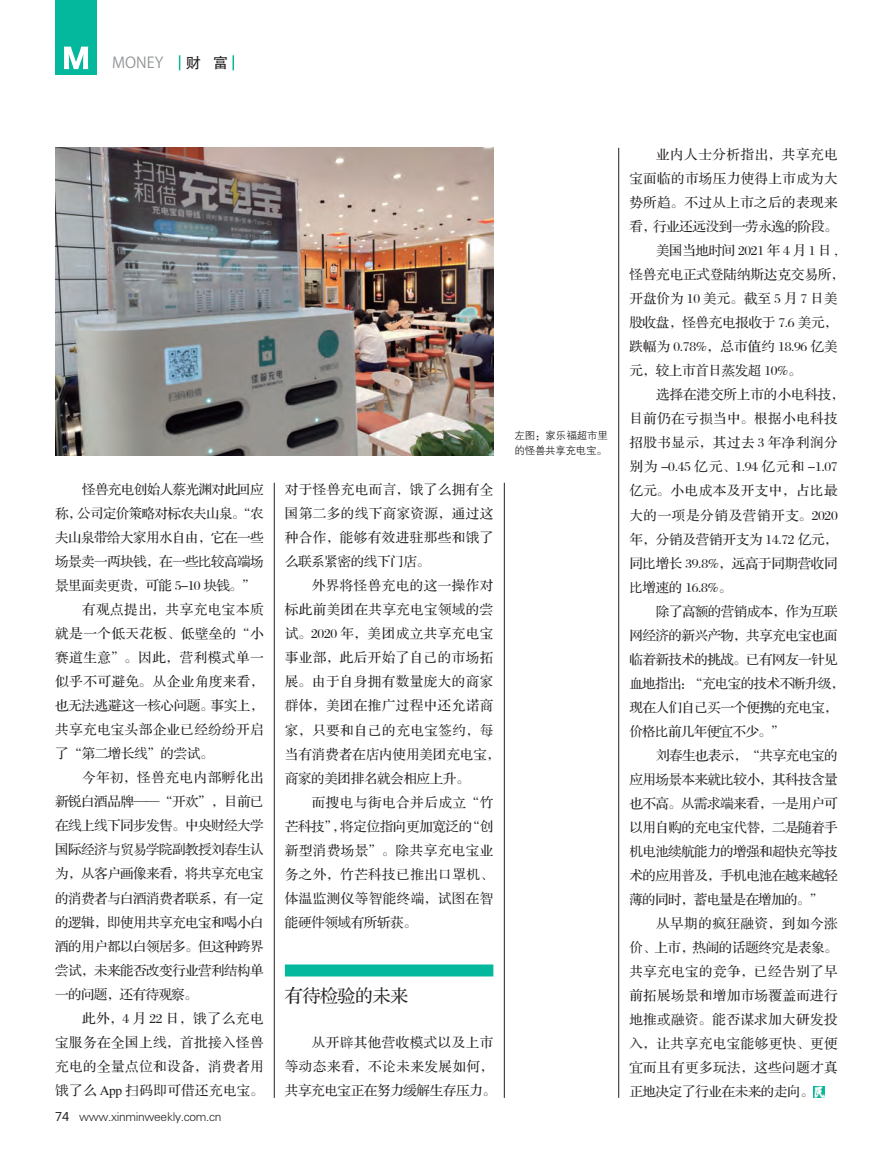
<style>
.page{position:relative;width:893px;height:1157px;background:#fff}
.page>*{position:absolute;margin:0;border:0;box-sizing:border-box;transform-origin:0 0}
.t1{font:18px "FZS3 K GBK1 0";letter-spacing:-.025em;color:#231f20}
.t2{font:15px "Koz Go Pro";color:#939598}
.t3{font:15px "FZHTJW GB1 0";color:#231f20}
.t4{font:13.5px/24px "FZS3 JW GB1 0";letter-spacing:.035em;color:#231f20}
.t5{font:13.5px "FZS3 JW GB1 0";letter-spacing:-.015em;color:#231f20}
.t6{font:13.5px "FZS3 JW GB1 0";letter-spacing:-.035em;color:#231f20}
.t7{font:13.5px "FZS3 JW GB1 0";letter-spacing:.04em;color:#231f20}
.t8{font:13.5px "FZS3 JW GB1 0";letter-spacing:.045em;color:#231f20}
.t9{font:13.5px "FZS3 JW GB1 0";letter-spacing:-.045em;color:#231f20}
.t10{font:13.5px "FZS3 JW GB1 0";letter-spacing:.03em;color:#231f20}
.t11{font:13.5px "FZS3 JW GB1 0";letter-spacing:-.04em;color:#231f20}
.t12{font:13.5px "FZS3 JW GB1 0";letter-spacing:.09em;color:#231f20}
.t13{font:13.5px "FZS3 JW GB1 0";letter-spacing:.015em;color:#231f20}
.t14{font:13.5px "FZS3 JW GB1 0";letter-spacing:.05em;color:#231f20}
.t15{font:13.5px "FZS3 JW GB1 0";letter-spacing:.01em;color:#231f20}
.t16{font:13.5px "FZS3 JW GB1 0";letter-spacing:.055em;color:#231f20}
.t17{font:12px "FZXH1 JW GB1 0";letter-spacing:-.025em;color:#231f20}
.t18{font:10.5px/15px "FZZDXJW GB1 0";letter-spacing:-.025em;color:#231f20}
.s1{font-family:"Microsoft Ya Hei"}
</style>
<div class="page">
<svg style="left:179px;top:55px;width:1px;height:15px"></svg>
<svg style="left:233px;top:55px;width:1px;height:15px"></svg>
<div style="left:55px;top:0;width:42px;height:74px;background:#03b89d"></div>
<svg style="left:64px;top:47px;width:24px;height:22px"></svg>
<hr style="left:618px;top:148px;width:1px;height:949px;background:#231f20">
<hr style="left:504px;top:483px;width:1px;height:614px;background:#231f20">
<hr style="left:274px;top:483px;width:1px;height:614px;background:#231f20">
<div style="left:285px;top:964px;width:208px;height:12px;background:#03b89d"></div>
<svg style="left:814px;top:1086px;width:11px;height:11px"></svg>
<img style="left:55px;top:148px;width:438px;height:307px">
<p class="t2" style="left:112px;top:53px;width:53px">MONEY</p>
<p class="t3" style="left:186px;top:55px;width:44px">财 富</p>
<p class="t11" style="left:82px;top:482px;width:183px">怪兽充电创始人蔡光渊对此回应</p>
<p class="t9" style="left:55px;top:506px;width:210px">称，公司定价策略对标农夫山泉。“农</p>
<p class="t6" style="left:55px;top:530px;width:210px">夫山泉带给大家用水自由，它在一些</p>
<p class="t6" style="left:55px;top:554px;width:210px">场景卖一两块钱，在一些比较高端场</p>
<p class="t9" style="left:55px;top:578px;width:202px">景里面卖更贵，可能 5-10 块钱。”</p>
<p class="t8" style="left:82px;top:602px;width:183px">有观点提出，共享充电宝本质</p>
<p class="t7" style="left:55px;top:626px;width:210px">就是一个低天花板、低壁垒的“小</p>
<p class="t8" style="left:55px;top:650px;width:210px">赛道生意”。因此，营利模式单一</p>
<p class="t7" style="left:55px;top:674px;width:210px">似乎不可避免。从企业角度来看，</p>
<p class="t5" style="left:55px;top:698px;width:210px">也无法逃避这一核心问题。事实上，</p>
<p class="t10" style="left:55px;top:722px;width:210px">共享充电宝头部企业已经纷纷开启</p>
<p class="t5" style="left:55px;top:746px;width:160px">了“第二增长线”的尝试。</p>
<p class="t8" style="left:82px;top:770px;width:183px">今年初，怪兽充电内部孵化出</p>
<p class="t6" style="left:55px;top:794px;width:210px">新锐白酒品牌——“开欢”，目前已</p>
<p class="t6" style="left:55px;top:818px;width:210px">在线上线下同步发售。中央财经大学</p>
<p class="t11" style="left:55px;top:842px;width:210px">国际经济与贸易学院副教授刘春生认</p>
<p class="t6" style="left:55px;top:866px;width:210px">为，从客户画像来看，将共享充电宝</p>
<p class="t6" style="left:55px;top:890px;width:210px">的消费者与白酒消费者联系，有一定</p>
<p class="t6" style="left:55px;top:914px;width:210px">的逻辑，即使用共享充电宝和喝小白</p>
<p class="t6" style="left:55px;top:939px;width:210px">酒的用户都以白领居多。但这种跨界</p>
<p class="t6" style="left:55px;top:963px;width:210px">尝试，未来能否改变行业营利结构单</p>
<p class="t9" style="left:55px;top:987px;width:144px">一的问题，还有待观察。</p>
<p class="t16" style="left:82px;top:1011px;width:183px">此外，4 月 22 日，饿了么充电</p>
<p class="t4" style="left:55px;top:1030px;width:210px">宝服务在全国上线，首批接入怪兽</p>
<p class="t4" style="left:55px;top:1054px;width:210px">充电的全量点位和设备，消费者用</p>
<p class="t10" style="left:55px;top:1083px;width:210px">饿了么 App 扫码即可借还充电宝。</p>
<p class="t17" style="left:55px;top:1109px;width:168px"><span class="s1">74</span> www.xinminweekly.com.cn</p>
<p class="t4" style="left:285px;top:478px;width:210px">对于怪兽充电而言，饿了么拥有全</p>
<p class="t4" style="left:285px;top:502px;width:210px">国第二多的线下商家资源，通过这</p>
<p class="t4" style="left:285px;top:526px;width:210px">种合作，能够有效进驻那些和饿了</p>
<p class="t5" style="left:285px;top:555px;width:147px">么联系紧密的线下门店。</p>
<p class="t4" style="left:312px;top:574px;width:183px">外界将怪兽充电的这一操作对</p>
<p class="t10" style="left:285px;top:603px;width:210px">标此前美团在共享充电宝领域的尝</p>
<p class="t7" style="left:285px;top:627px;width:210px">试。2020 年，美团成立共享充电宝</p>
<p class="t4" style="left:285px;top:646px;width:210px">事业部，此后开始了自己的市场拓</p>
<p class="t4" style="left:285px;top:670px;width:210px">展。由于自身拥有数量庞大的商家</p>
<p class="t4" style="left:285px;top:694px;width:210px">群体，美团在推广过程中还允诺商</p>
<p class="t7" style="left:285px;top:723px;width:210px">家，只要和自己的充电宝签约，每</p>
<p class="t5" style="left:285px;top:747px;width:217px">当有消费者在店内使用美团充电宝，</p>
<p class="t5" style="left:285px;top:771px;width:186px">商家的美团排名就会相应上升。</p>
<p class="t8" style="left:312px;top:795px;width:183px">而搜电与街电合并后成立“竹</p>
<p class="t5" style="left:285px;top:819px;width:210px">芒科技”，将定位指向更加宽泛的“创</p>
<p class="t7" style="left:285px;top:843px;width:210px">新型消费场景”。除共享充电宝业</p>
<p class="t7" style="left:285px;top:867px;width:210px">务之外，竹芒科技已推出口罩机、</p>
<p class="t4" style="left:285px;top:886px;width:210px">体温监测仪等智能终端，试图在智</p>
<p class="t5" style="left:285px;top:915px;width:133px">能硬件领域有所斩获。</p>
<p class="t1" style="left:285px;top:986px;width:125px">有待检验的未来</p>
<p class="t4" style="left:285px;top:1030px;width:212px;text-indent:27px">从开辟其他营收模式以及上市等动态来看，不论未来发展如何，共享充电宝正在努力缓解生存压力。</p>
<p class="t18" style="left:514px;top:428px;width:95px">左图：家乐福超市里的怪兽共享充电宝。</p>
<p class="t8" style="left:656px;top:148px;width:183px">业内人士分析指出，共享充电</p>
<p class="t10" style="left:629px;top:172px;width:210px">宝面临的市场压力使得上市成为大</p>
<p class="t4" style="left:629px;top:191px;width:210px">势所趋。不过从上市之后的表现来</p>
<p class="t5" style="left:629px;top:220px;width:210px">看，行业还远没到一劳永逸的阶段。</p>
<p class="t5" style="left:656px;top:244px;width:183px">美国当地时间 2021 年 4 月 1 日 ,</p>
<p class="t5" style="left:629px;top:268px;width:217px">怪兽充电正式登陆纳斯达克交易所，</p>
<p class="t15" style="left:629px;top:292px;width:210px">开盘价为 10 美元。截至 5 月 7 日美</p>
<p class="t5" style="left:629px;top:316px;width:210px">股收盘，怪兽充电报收于 7.6 美元，</p>
<p class="t13" style="left:629px;top:340px;width:210px">跌幅为 0.78%，总市值约 18.96 亿美</p>
<p class="t5" style="left:629px;top:364px;width:174px">元，较上市首日蒸发超 10%。</p>
<p class="t5" style="left:656px;top:388px;width:190px">选择在港交所上市的小电科技，</p>
<p class="t4" style="left:629px;top:407px;width:210px">目前仍在亏损当中。根据小电科技</p>
<p class="t8" style="left:629px;top:436px;width:210px">招股书显示，其过去 3 年净利润分</p>
<p class="t12" style="left:629px;top:460px;width:210px">别为 -0.45 亿元、1.94 亿元和 -1.07</p>
<p class="t7" style="left:629px;top:484px;width:210px">亿元。小电成本及开支中，占比最</p>
<p class="t14" style="left:629px;top:508px;width:210px">大的一项是分销及营销开支。2020</p>
<p class="t5" style="left:629px;top:532px;width:210px">年，分销及营销开支为 14.72 亿元，</p>
<p class="t5" style="left:629px;top:556px;width:210px">同比增长 39.8%，远高于同期营收同</p>
<p class="t5" style="left:629px;top:580px;width:104px">比增速的 16.8%。</p>
<p class="t11" style="left:656px;top:604px;width:183px">除了高额的营销成本，作为互联</p>
<p class="t6" style="left:629px;top:628px;width:210px">网经济的新兴产物，共享充电宝也面</p>
<p class="t6" style="left:629px;top:652px;width:210px">临着新技术的挑战。已有网友一针见</p>
<p class="t9" style="left:629px;top:676px;width:217px">血地指出：“充电宝的技术不断升级，</p>
<p class="t6" style="left:629px;top:700px;width:210px">现在人们自己买一个便携的充电宝，</p>
<p class="t9" style="left:629px;top:724px;width:157px">价格比前几年便宜不少。”</p>
<p class="t11" style="left:656px;top:748px;width:183px">刘春生也表示，“共享充电宝的</p>
<p class="t6" style="left:629px;top:772px;width:210px">应用场景本来就比较小，其科技含量</p>
<p class="t6" style="left:629px;top:796px;width:210px">也不高。从需求端来看，一是用户可</p>
<p class="t6" style="left:629px;top:820px;width:210px">以用自购的充电宝代替，二是随着手</p>
<p class="t11" style="left:629px;top:844px;width:210px">机电池续航能力的增强和超快充等技</p>
<p class="t6" style="left:629px;top:868px;width:210px">术的应用普及，手机电池在越来越轻</p>
<p class="t9" style="left:629px;top:892px;width:195px">薄的同时，蓄电量是在增加的。”</p>
<p class="t8" style="left:656px;top:916px;width:183px">从早期的疯狂融资，到如今涨</p>
<p class="t5" style="left:629px;top:940px;width:210px">价、上市，热闹的话题终究是表象。</p>
<p class="t4" style="left:629px;top:959px;width:210px">共享充电宝的竞争，已经告别了早</p>
<p class="t10" style="left:629px;top:988px;width:210px">前拓展场景和增加市场覆盖而进行</p>
<p class="t4" style="left:629px;top:1007px;width:210px">地推或融资。能否谋求加大研发投</p>
<p class="t7" style="left:629px;top:1036px;width:210px">入，让共享充电宝能够更快、更便</p>
<p class="t4" style="left:629px;top:1055px;width:210px">宜而且有更多玩法，这些问题才真</p>
<p class="t5" style="left:629px;top:1084px;width:186px">正地决定了行业在未来的走向。</p>
</div>
